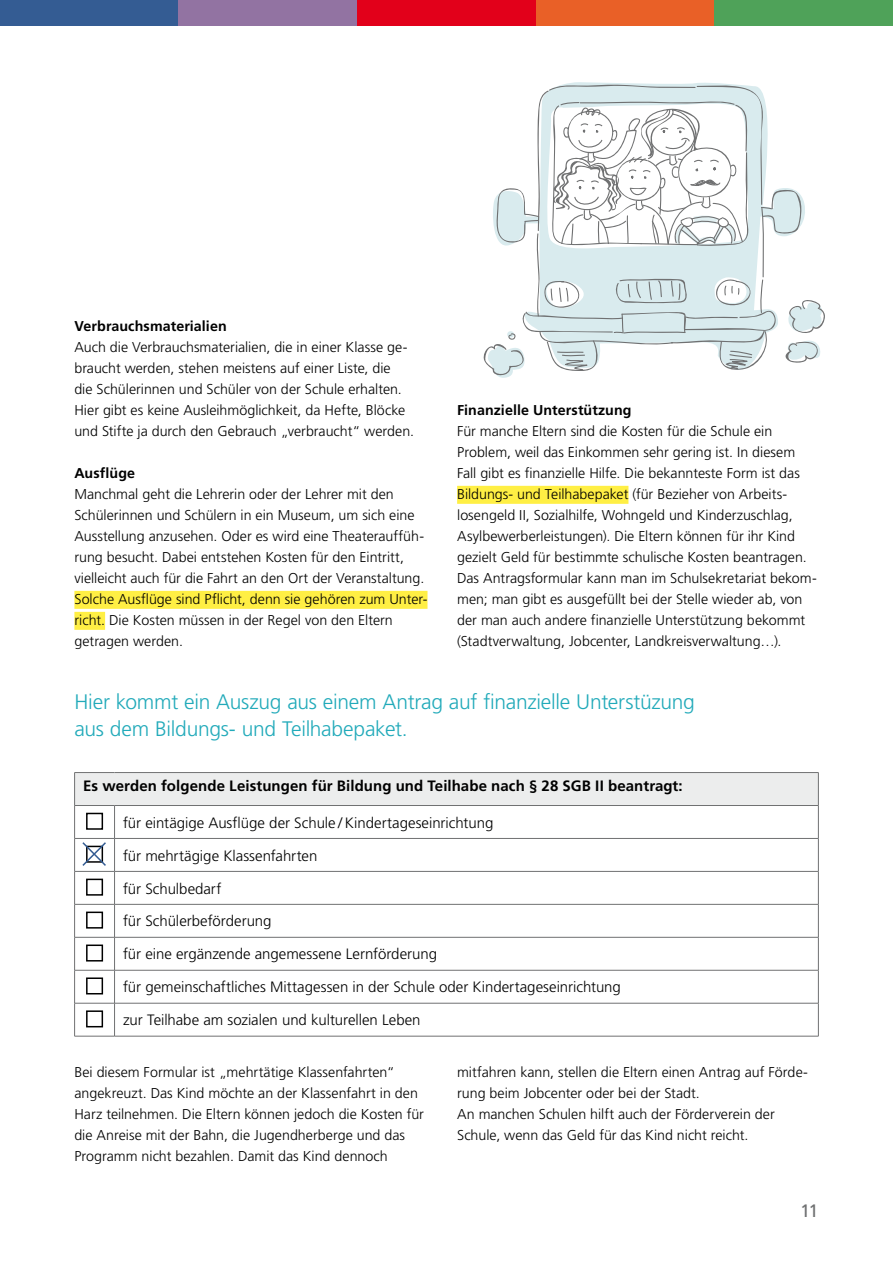
<style>
.page{position:relative;width:893px;height:1263px;background:#fff}
.page>*{position:absolute;margin:0;border:0;box-sizing:border-box;transform-origin:0 0}
.t1{font:300 21px/27px "Frutiger LT Std";letter-spacing:-.015em;color:#22aaba}
.t2{font:18px "Frutiger LT Std";color:#707172}
.t3{font:300 15px/33px "Frutiger LT Std";color:#000}
.t4{font:700 15px "Frutiger LT Std";letter-spacing:.005em;color:#000}
.t5{font:300 14.25px/21px "Frutiger LT Std";color:#000}
.t6{font:700 14.25px "Frutiger LT Std";letter-spacing:.005em;color:#000}
</style>
<div class="page">
<svg style="left:483px;top:84px;width:342px;height:294px"></svg>
<div style="left:74px;top:591px;width:353px;height:18px;background:#ffef44"></div>
<div style="left:74px;top:612px;width:31px;height:18px;background:#ffef44"></div>
<div style="left:457px;top:486px;width:171px;height:18px;background:#ffef44"></div>
<div style="left:75px;top:772px;width:743px;height:33px;background:#eceded"></div>
<hr style="left:74px;top:772px;width:41px;height:1px;background:#707172">
<hr style="left:74px;top:773px;width:1px;height:32px;background:#707172">
<hr style="left:115px;top:772px;width:704px;height:1px;background:#707172">
<hr style="left:818px;top:773px;width:1px;height:32px;background:#707172">
<hr style="left:74px;top:805px;width:41px;height:1px;background:#707172">
<hr style="left:74px;top:806px;width:1px;height:32px;background:#707172">
<hr style="left:115px;top:805px;width:704px;height:1px;background:#707172">
<hr style="left:114px;top:806px;width:1px;height:32px;background:#707172">
<hr style="left:818px;top:806px;width:1px;height:32px;background:#707172">
<hr style="left:74px;top:838px;width:41px;height:1px;background:#707172">
<hr style="left:74px;top:839px;width:1px;height:32px;background:#707172">
<hr style="left:115px;top:838px;width:704px;height:1px;background:#707172">
<hr style="left:114px;top:839px;width:1px;height:32px;background:#707172">
<hr style="left:818px;top:839px;width:1px;height:32px;background:#707172">
<hr style="left:74px;top:871px;width:41px;height:1px;background:#707172">
<hr style="left:74px;top:871px;width:1px;height:33px;background:#707172">
<hr style="left:115px;top:871px;width:704px;height:1px;background:#707172">
<hr style="left:114px;top:871px;width:1px;height:33px;background:#707172">
<hr style="left:818px;top:871px;width:1px;height:33px;background:#707172">
<hr style="left:74px;top:904px;width:41px;height:1px;background:#707172">
<hr style="left:74px;top:904px;width:1px;height:33px;background:#707172">
<hr style="left:115px;top:904px;width:704px;height:1px;background:#707172">
<hr style="left:114px;top:904px;width:1px;height:33px;background:#707172">
<hr style="left:818px;top:904px;width:1px;height:33px;background:#707172">
<hr style="left:74px;top:937px;width:41px;height:1px;background:#707172">
<hr style="left:74px;top:937px;width:1px;height:33px;background:#707172">
<hr style="left:115px;top:937px;width:704px;height:1px;background:#707172">
<hr style="left:114px;top:937px;width:1px;height:33px;background:#707172">
<hr style="left:818px;top:937px;width:1px;height:33px;background:#707172">
<hr style="left:74px;top:970px;width:41px;height:1px;background:#707172">
<hr style="left:74px;top:970px;width:1px;height:33px;background:#707172">
<hr style="left:115px;top:970px;width:704px;height:1px;background:#707172">
<hr style="left:114px;top:970px;width:1px;height:33px;background:#707172">
<hr style="left:818px;top:970px;width:1px;height:33px;background:#707172">
<hr style="left:74px;top:1003px;width:41px;height:1px;background:#707172">
<hr style="left:74px;top:1003px;width:1px;height:33px;background:#707172">
<hr style="left:115px;top:1003px;width:704px;height:1px;background:#707172">
<hr style="left:114px;top:1003px;width:1px;height:33px;background:#707172">
<hr style="left:818px;top:1003px;width:1px;height:33px;background:#707172">
<hr style="left:74px;top:1036px;width:41px;height:1px;background:#707172">
<hr style="left:115px;top:1036px;width:704px;height:1px;background:#707172">
<div style="left:86px;top:813px;width:17px;height:17px;border:2px solid #000"></div>
<div style="left:86px;top:879px;width:17px;height:17px;border:2px solid #000"></div>
<div style="left:86px;top:911px;width:17px;height:17px;border:2px solid #000"></div>
<div style="left:86px;top:944px;width:17px;height:17px;border:2px solid #000"></div>
<div style="left:86px;top:977px;width:17px;height:17px;border:2px solid #000"></div>
<div style="left:86px;top:1010px;width:17px;height:17px;border:2px solid #000"></div>
<svg style="left:82px;top:842px;width:24px;height:24px"></svg>
<div style="left:0;top:0;width:179px;height:26px;background:#345c93"></div>
<div style="left:179px;top:0;width:178px;height:26px;background:#9273a2"></div>
<div style="left:536px;top:0;width:178px;height:26px;background:#e96027"></div>
<div style="left:714px;top:0;width:179px;height:26px;background:#4fa259"></div>
<div style="left:357px;top:0;width:179px;height:26px;background:#e2001a"></div>
<p class="t6" style="left:74px;top:318px;width:154px">Verbrauchsmaterialien</p>
<p class="t5" style="left:74px;top:337px;width:341px">Auch die Verbrauchsmaterialien, die in einer Klasse ge&shy;braucht werden, stehen meistens auf einer Liste, die<br>die Schülerinnen und Schüler von der Schule erhalten.<br>Hier gibt es keine Ausleihmöglichkeit, da Hefte, Blöcke und Stifte ja durch den Gebrauch „verbraucht“ werden.</p>
<p class="t6" style="left:74px;top:465px;width:62px">Ausflüge</p>
<p class="t5" style="left:74px;top:484px;width:353px">Manchmal geht die Lehrerin oder der Lehrer mit den Schülerinnen und Schülern in ein Museum, um sich eine Ausstellung anzusehen. Oder es wird eine Theaterauffüh&shy;rung besucht. Dabei entstehen Kosten für den Eintritt, vielleicht auch für die Fahrt an den Ort der Veranstaltung.<br>Solche Ausflüge sind Pflicht, denn sie gehören zum Unter&shy;richt. Die Kosten müssen in der Regel von den Eltern getragen werden.</p>
<p class="t6" style="left:457px;top:402px;width:176px">Finanzielle Unterstützung</p>
<p class="t5" style="left:457px;top:421px;width:361px">Für manche Eltern sind die Kosten für die Schule ein Problem, weil das Einkommen sehr gering ist. In diesem Fall gibt es finanzielle Hilfe. Die bekannteste Form ist das Bildungs- und Teilhabepaket (für Bezieher von Arbeits&shy;losengeld II, Sozialhilfe, Wohngeld und Kinderzuschlag, Asylbewerberleistungen). Die Eltern können für ihr Kind gezielt Geld für bestimmte schulische Kosten beantragen.<br>Das Antragsformular kann man im Schulsekretariat bekom&shy;men; man gibt es ausgefüllt bei der Stelle wieder ab, von der man auch andere finanzielle Unterstützung bekommt (Stadtverwaltung, Jobcenter, Landkreisverwaltung…).</p>
<h1 class="t1" style="left:74px;top:689px;width:622px">Hier kommt ein Auszug aus einem Antrag auf finanzielle Unterstüzung aus dem Bildungs- und Teilhabepaket.</h1>
<p class="t4" style="left:83px;top:777px;width:601px">Es werden folgende Leistungen für Bildung und Teilhabe nach § 28 SGB II beantragt:</p>
<p class="t3" style="left:123px;top:806px;width:499px">für eintägige Ausflüge der Schule / Kindertageseinrichtung<br>für mehrtägige Klassenfahrten<br>für Schulbedarf<br>für Schülerbeförderung<br>für eine ergänzende angemessene Lernförderung<br>für gemeinschaftliches Mittagessen in der Schule oder Kindertageseinrichtung zur Teilhabe am sozialen und kulturellen Leben</p>
<p class="t5" style="left:74px;top:1062px;width:351px">Bei diesem Formular ist „mehrtätige Klassenfahrten“ angekreuzt. Das Kind möchte an der Klassenfahrt in den Harz teilnehmen. Die Eltern können jedoch die Kosten für die Anreise mit der Bahn, die Jugendherberge und das Programm nicht bezahlen. Damit das Kind dennoch</p>
<p class="t5" style="left:457px;top:1062px;width:352px">mitfahren kann, stellen die Eltern einen Antrag auf Förde&shy;rung beim Jobcenter oder bei der Stadt.<br>An manchen Schulen hilft auch der Förderverein der Schule, wenn das Geld für das Kind nicht reicht.</p>
<p class="t2" style="left:800px;top:1200px;width:20px">11</p>
</div>
